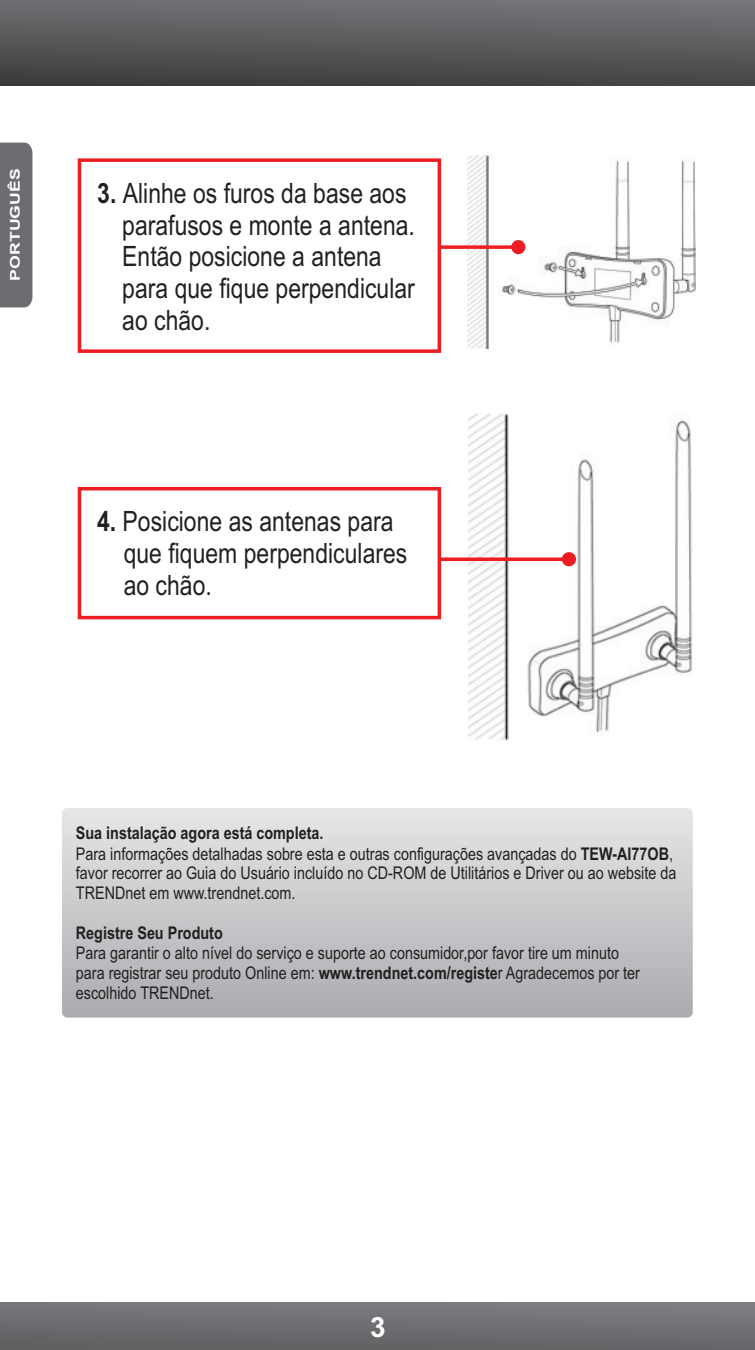
<style>
.page{position:relative;width:755px;height:1350px;background:#fff}
.page>*{position:absolute;margin:0;border:0;box-sizing:border-box;transform-origin:0 0}
.t1{font:28px/31.8px "Arial Narrow";color:#231f20}
.t2{font:700 28px "Arial";color:#fff}
.t3{font:17.5px/19.9px "Arial Narrow";color:#231f20}
.t4{font:700 17.5px "Arial Narrow";color:#231f20}
.t5{font:700 13.65px "Arial";color:#fff;scale:1.31 1}
.s1{font-weight:700}
</style>
<div class="page">
<div style="left:0;top:1302px;width:754px;height:47px;background:linear-gradient(to right,#6b6b6e,#727376)"></div>
<div style="left:0;top:143px;width:32px;height:164px;background:#6c6d70"></div>
<div style="left:0;top:0;width:754px;height:85px;background:linear-gradient(to bottom,#747478,#404041)"></div>
<img style="left:468px;top:413px;width:224px;height:327px">
<img style="left:467px;top:155px;width:227px;height:194px">
<svg style="left:442px;top:552px;width:133px;height:14px"></svg>
<svg style="left:442px;top:240px;width:83px;height:14px"></svg>
<div style="left:62px;top:807px;width:630px;height:210px;background:linear-gradient(to bottom,#e6e7e8,#abacaf);border-radius:6px"></div>
<svg style="left:77px;top:158px;width:365px;height:195px"></svg>
<svg style="left:77px;top:487px;width:365px;height:133px"></svg>
<p class="t5" style="left:10px;top:280px;width:87px;rotate:-90deg">PORTUGUÊS</p>
<h1 class="t1" style="left:122px;top:180px;width:294px;text-indent:-25px"><span class="s1">3.</span> Alinhe os furos da base aos parafusos e monte a antena.<br>Então posicione a antena para que fique perpendicular ao chão.</h1>
<h1 class="t1" style="left:124px;top:508px;width:285px;text-indent:-27px"><span class="s1">4.</span> Posicione as antenas para que fiquem perpendiculares ao chão.</h1>
<p class="t3" style="left:76px;top:825px;width:601px"><span class="s1">Sua instalação agora está completa.<br></span>Para informações detalhadas sobre esta e outras configurações avançadas do <span class="s1">TEW-AI77OB</span>, favor recorrer ao Guia do Usuário incluído no CD-ROM de Utilitários e Driver ou ao website da TRENDnet em www.trendnet.com.</p>
<p class="t4" style="left:76px;top:926px;width:148px">Registre Seu Produto</p>
<p class="t3" style="left:76px;top:944px;width:565px">Para garantir o alto nível do serviço e suporte ao consumidor,por favor tire um minuto para registrar seu produto Online em: <span class="s1">www.trendnet.com/registe</span>r Agradecemos por ter escolhido TRENDnet.</p>
<h1 class="t2" style="left:370px;top:1315px;width:17px">3</h1>
</div>
